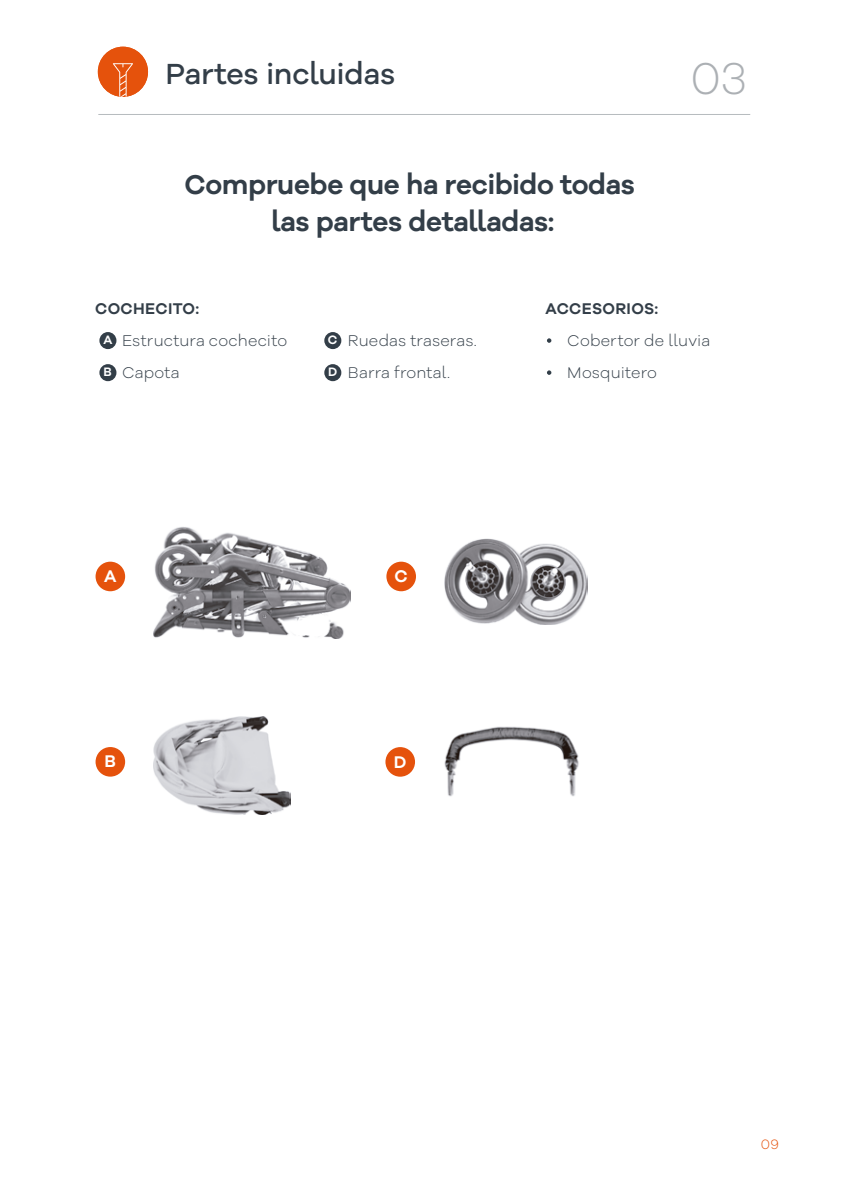
<style>
.page{position:relative;width:842px;height:1191px;background:#fff}
.page>*{position:absolute;margin:0;border:0;box-sizing:border-box;transform-origin:0 0}
.t1{font:300 46px "Galano Grotesque Alt";color:#acb0b4}
.t2{font:500 30px "Galano Grotesque Alt";letter-spacing:-.005em;color:#333e48}
.t3{font:600 28px/37.6px "Galano Grotesque Alt";letter-spacing:-.015em;color:#333e48;text-align:center}
.t4{font:600 17.4px "Galano Grotesque Alt";color:#fff}
.t5{font:300 16px/32px "Galano Grotesque Alt";letter-spacing:.01em;color:#333e48}
.t6{font:600 16px "Galano Grotesque Alt";letter-spacing:.015em;color:#333e48}
.t7{font:300 14px "Galano Grotesque Alt";color:#e5520c}
.t8{font:600 12.6px "Galano Grotesque Alt";color:#fff}
</style>
<div class="page">
<div style="left:96px;top:561px;width:29px;height:30px;background:#e5520c;border-radius:50%"></div>
<div style="left:99px;top:332px;width:17px;height:17px;background:#333e48;border-radius:50%"></div>
<div style="left:99px;top:364px;width:17px;height:17px;background:#333e48;border-radius:50%"></div>
<div style="left:324px;top:332px;width:17px;height:17px;background:#333e48;border-radius:50%"></div>
<div style="left:324px;top:364px;width:17px;height:17px;background:#333e48;border-radius:50%"></div>
<div style="left:96px;top:747px;width:29px;height:29px;background:#e5520c;border-radius:50%"></div>
<div style="left:385px;top:747px;width:30px;height:29px;background:#e5520c;border-radius:50%"></div>
<hr style="left:98px;top:114px;width:652px;height:1px;background:#b7bcbf">
<div style="left:98px;top:47px;width:50px;height:50px;background:#e5520c;border-radius:50%"></div>
<svg style="left:113px;top:63px;width:20px;height:34px"></svg>
<svg style="left:547px;top:338px;width:4px;height:5px"></svg>
<svg style="left:547px;top:370px;width:4px;height:5px"></svg>
<img style="left:444px;top:538px;width:144px;height:86px">
<img style="left:444px;top:726px;width:135px;height:71px">
<img style="left:153px;top:716px;width:138px;height:99px">
<img style="left:154px;top:527px;width:196px;height:111px">
<div style="left:386px;top:561px;width:30px;height:30px;background:#e5520c;border-radius:50%"></div>
<h2 class="t2" style="left:166px;top:55px;width:231px">Partes incluidas</h2>
<h1 class="t1" style="left:691px;top:48px;width:58px">03</h1>
<h3 class="t3" style="left:185px;top:165px;width:452px">Compruebe que ha recibido todas las partes detalladas:</h3>
<p class="t6" style="left:95px;top:299px;width:106px">COCHECITO:</p>
<p class="t8" style="left:103px;top:332px;width:10px">A</p>
<p class="t8" style="left:104px;top:364px;width:10px">B</p>
<p class="t5" style="left:122px;top:324px;width:167px">Estructura cochecito<br>Capota</p>
<p class="t5" style="left:348px;top:324px;width:130px">Ruedas traseras.<br>Barra frontal.</p>
<p class="t8" style="left:328px;top:332px;width:11px">C</p>
<p class="t8" style="left:328px;top:364px;width:11px">D</p>
<p class="t6" style="left:546px;top:299px;width:114px">ACCESORIOS:</p>
<p class="t5" style="left:567px;top:324px;width:144px">Cobertor de lluvia<br>Mosquitero</p>
<p class="t4" style="left:104px;top:565px;width:14px">A</p>
<p class="t4" style="left:395px;top:565px;width:15px">C</p>
<p class="t4" style="left:105px;top:750px;width:13px">B</p>
<p class="t4" style="left:394px;top:750px;width:14px">D</p>
<p class="t7" style="left:761px;top:1135px;width:20px">09</p>
</div>
